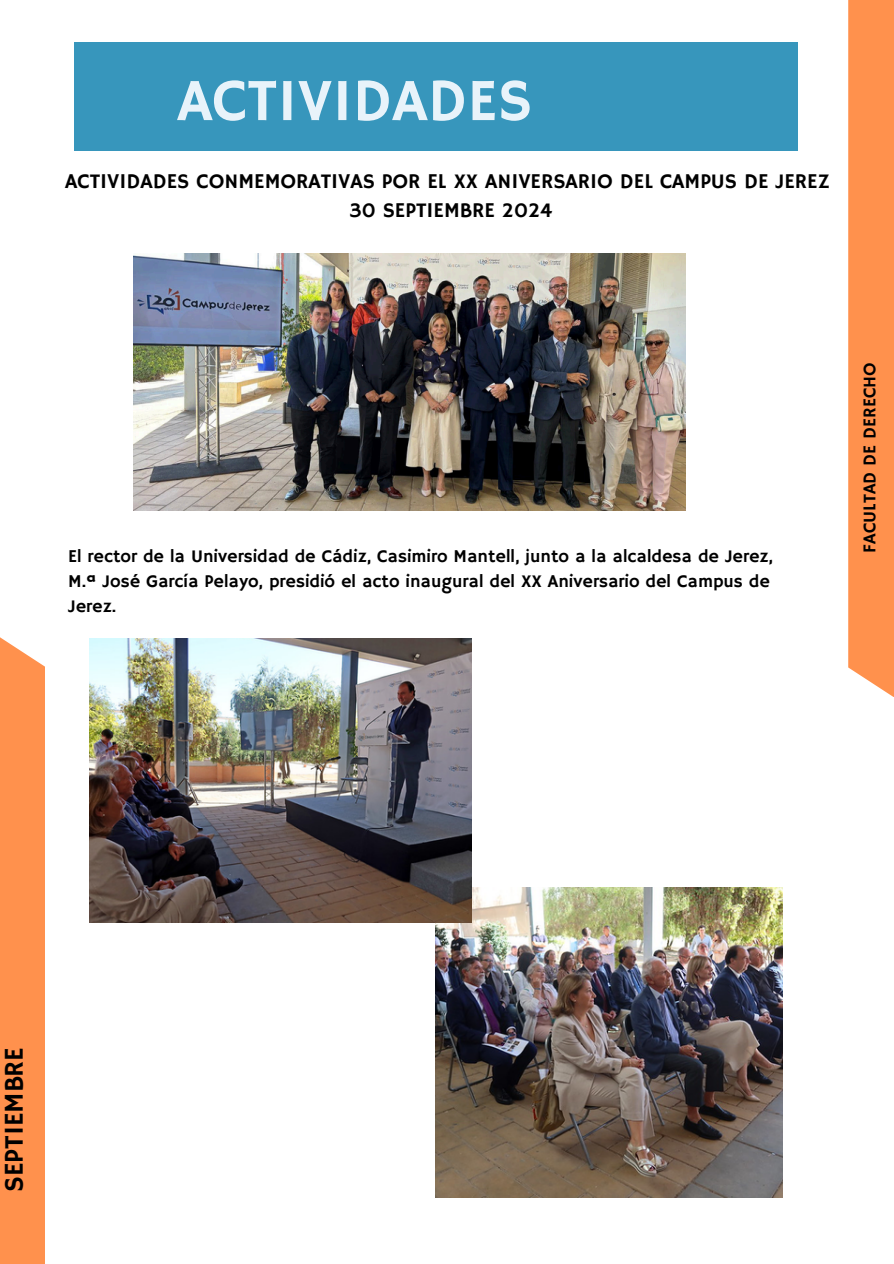
<style>
.page{position:relative;width:894px;height:1264px;background:#fff}
.page>*{position:absolute;margin:0;border:0;box-sizing:border-box;transform-origin:0 0}
.t1{font:60px "Hammersmith One";color:#e8f3fa}
.t2{font:27.15px "Hammersmith One";color:#000}
.t3{font:21px/29.2px "Hammersmith One";color:#000;text-align:center}
.t4{font:18px/24.8px "Hammersmith One";color:#000}
</style>
<div class="page">
<div style="left:0;top:637px;width:45px;height:626px;background:#ff914d"></div>
<div style="left:848px;top:0;width:45px;height:697px;background:#ff914d"></div>
<div style="left:74px;top:42px;width:723px;height:108px;background:#3796bc"></div>
<img style="left:134px;top:253px;width:551px;height:258px">
<img style="left:435px;top:887px;width:347px;height:310px">
<img style="left:89px;top:638px;width:382px;height:284px">
<h1 class="t1" style="left:177px;top:66px;width:356px">ACTIVIDADES</h1>
<p class="t3" style="left:65px;top:167px;width:765px">ACTIVIDADES CONMEMORATIVAS POR EL XX ANIVERSARIO DEL CAMPUS DE JEREZ<br>30 SEPTIEMBRE 2024</p>
<p class="t4" style="left:68px;top:545px;width:706px">El rector de la Universidad de Cádiz, Casimiro Mantell, junto a la alcaldesa de Jerez,<br>M.ª José García Pelayo, presidió el acto inaugural del XX Aniversario del Campus de<br>Jerez.</p>
<h3 class="t4" style="left:857px;top:553px;width:192px;rotate:-90deg">FACULTAD DE DERECHO</h3>
<p class="t2" style="left:-2px;top:1191px;width:146px;rotate:-90deg">SEPTIEMBRE</p>
</div>
